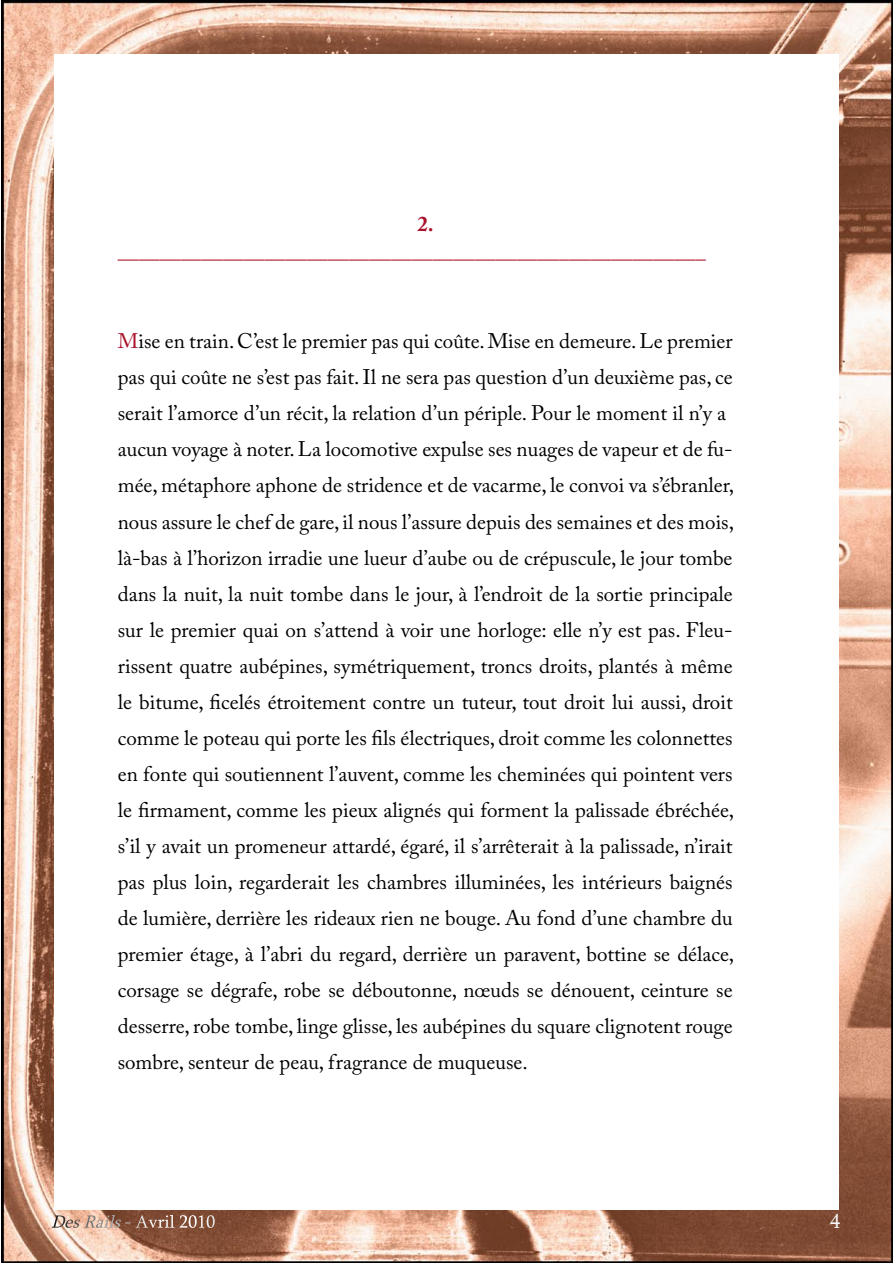
<style>
.page{position:relative;width:893px;height:1263px;background:#fff}
.page>*{position:absolute;margin:0;border:0;box-sizing:border-box;transform-origin:0 0}
.t1{font:21px/36px "Adobe Caslon Pro";color:#000;text-align:justify}
.t2{font:700 21px "Adobe Caslon Pro";color:#a9122a}
.t3{font:21px "Sylfaen";color:#f7f7f7}
.t4{font:18px "Sylfaen";color:#fff}
.s1{color:#a9122a}
.s2{font-style:italic}
</style>
<div class="page">
<img style="left:1px;top:0;width:892px;height:1263px">
<div style="left:54px;top:54px;width:785px;height:1155px;background:#fff"></div>
<p class="t2" style="left:417px;top:212px;width:18px">2.</p>
<p class="t2" style="left:118px;top:239px;width:590px">________________________________________________________</p>
<p class="t1" style="left:118px;top:323px;width:616px"><span class="s1">M</span>ise en train. C’est le premier pas qui coûte. Mise en demeure. Le premier pas qui coûte ne s’est pas fait. Il ne sera pas question d’un deuxième pas, ce serait l’amorce d’un récit, la relation d’un périple. Pour le moment il n’y a</p>
<p class="t1" style="left:118px;top:431px;width:618px">aucun voyage à noter. La locomotive expulse ses nuages de vapeur et de fu&shy;mée, métaphore aphone de stridence et de vacarme, le convoi va s’ébranler, nous assure le chef de gare, il nous l’assure depuis des semaines et des mois, là-bas à l’horizon irradie une lueur d’aube ou de crépuscule, le jour tombe dans la nuit, la nuit tombe dans le jour, à l’endroit de la sortie principale sur le premier quai on s’attend à voir une horloge: elle n’y est pas. Fleu&shy;rissent quatre aubépines, symétriquement, troncs droits, plantés à même le bitume, ficelés étroitement contre un tuteur, tout droit lui aussi, droit comme le poteau qui porte les fils électriques, droit comme les colonnettes en fonte qui soutiennent l’auvent, comme les cheminées qui pointent vers le firmament, comme les pieux alignés qui forment la palissade ébréchée, s’il y avait un promeneur attardé, égaré, il s’arrêterait à la palissade, n’irait pas plus loin, regarderait les chambres illuminées, les intérieurs baignés de lumière, derrière les rideaux rien ne bouge. Au fond d’une chambre du premier étage, à l’abri du regard, derrière un paravent, bottine se délace, corsage se dégrafe, robe se déboutonne, nœuds se dénouent, ceinture se desserre, robe tombe, linge glisse, les aubépines du square clignotent rouge sombre, senteur de peau, fragrance de muqueuse.</p>
<p class="t4" style="left:51px;top:1209px;width:166px"><span class="s2">DesRails</span>- Avril 2010</p>
<p class="t3" style="left:830px;top:1207px;width:12px">4</p>
</div>
